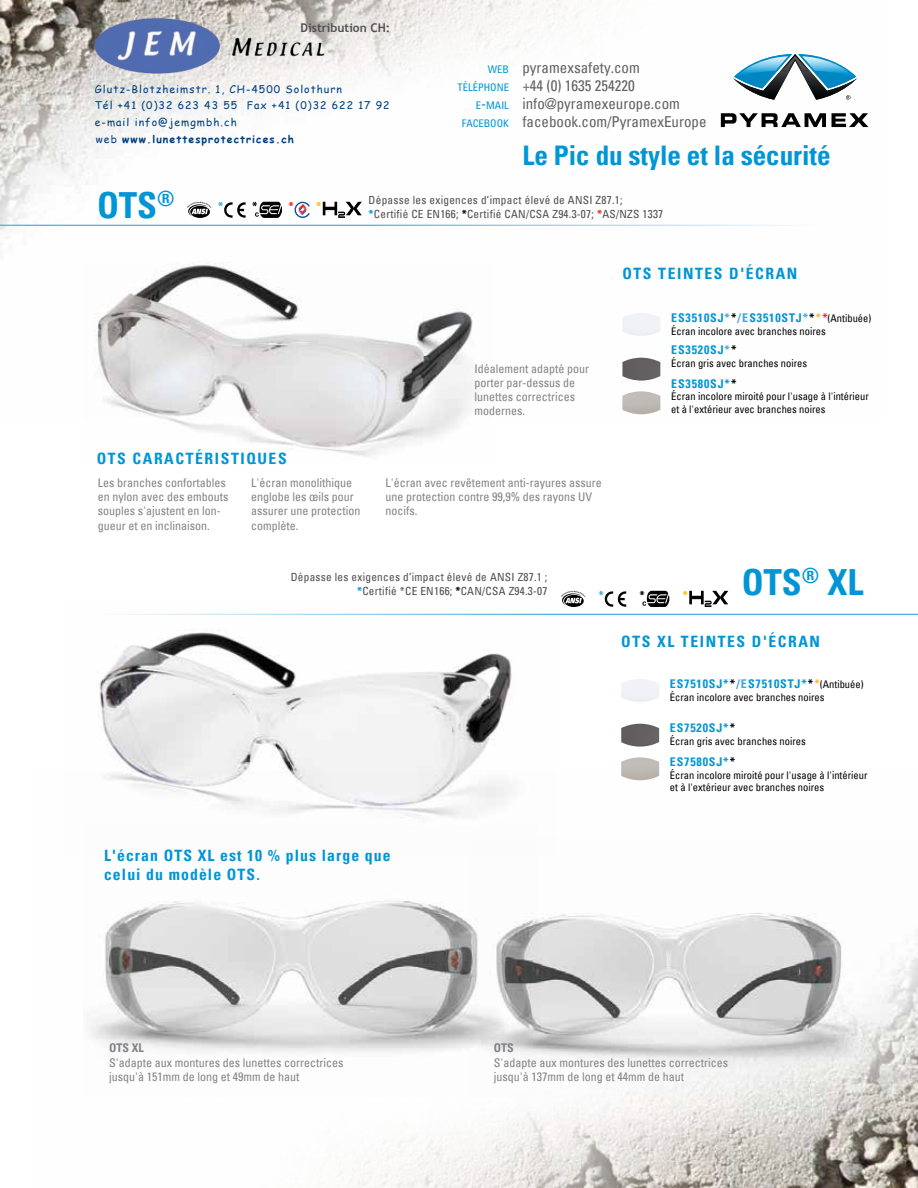
<style>
.page{position:relative;width:918px;height:1188px;background:#fff}
.page>*{position:absolute;margin:0;border:0;box-sizing:border-box;transform-origin:0 0}
.t1{font:700 condensed 36px "Univers";color:#0096d6}
.t2{font:700 condensed 27px "Univers";color:#0096d6}
.t3{font:700 15.6px "Univers 57 Condensed";letter-spacing:.1em;color:#0096d6}
.t4{font:700 condensed 15.6px "Univers";letter-spacing:.07em;color:#0096d6}
.t5{font:700 condensed 15.6px "Univers";letter-spacing:.1em;color:#0096d6}
.t6{font:700 15.6px "Univers 57 Condensed";letter-spacing:.07em;color:#0096d6}
.t7{font:condensed 15px "Univers";color:#5f6062}
.t8{font:12px/14.1px "Univers 57 Condensed";color:#808285}
.t9{font:condensed 12px/14.1px "Univers";color:#808285}
.t10{font:700 condensed 12px "Univers";letter-spacing:.07em;color:#0096d6}
.t11{font:700 12px "Trebuchet MS";color:#4f4f4f}
.t12{font:700 condensed 12px "Univers";color:#808285}
.t13{font:700 12px "Univers 57 Condensed";color:#808285}
.t14{font:condensed 11.25px/13.5px "Univers";letter-spacing:.025em;color:#4d4d4f}
.t15{font:10.5px/12.6px "Univers 57 Condensed";color:#000}
.t16{font:10.5px/16.8px "Comic Sans MS";letter-spacing:.1em;color:#004080}
.t17{font:condensed 10.5px "Univers";color:#000}
.s1{font-weight:700}
.s2{font-size:10.5px;color:#0096d6}
.s3{color:#0096d6}
.s4{font-weight:700;color:#0096d6}
.s5{font-weight:700;color:#000}
.s6{font-weight:700;color:#eb2532}
.s7{font-family:"Univers 57 Condensed";font-stretch:normal}
.s8{font-family:"Univers";font-stretch:condensed}
.s9{color:#3da5dd}
.s10{color:#000}
.s11{color:#fdb913}
.s12{color:#eb2532}
.s13{font-family:"Univers 57 Condensed";font-weight:400;font-stretch:normal;font-size:10.5px;color:#000}
</style>
<div class="page">
<img style="left:0;top:0;width:869px;height:415px">
<img style="left:338px;top:770px;width:580px;height:418px">
<hr style="left:0;top:225px;width:820px;height:1px;background:#3da5dd">
<svg style="left:190px;top:206px;width:20px;height:12px"></svg>
<svg style="left:187px;top:202px;width:24px;height:14px"></svg>
<svg style="left:218px;top:202px;width:28px;height:16px"></svg>
<svg style="left:252px;top:202px;width:30px;height:16px"></svg>
<svg style="left:316px;top:202px;width:46px;height:16px"></svg>
<svg style="left:289px;top:202px;width:21px;height:16px"></svg>
<img style="left:98px;top:613px;width:457px;height:224px">
<img style="left:85px;top:262px;width:405px;height:195px">
<img style="left:622px;top:313px;width:38px;height:23px">
<img style="left:622px;top:358px;width:38px;height:23px">
<img style="left:622px;top:391px;width:38px;height:23px">
<img style="left:621px;top:724px;width:38px;height:23px">
<img style="left:621px;top:757px;width:38px;height:23px">
<img style="left:89px;top:825px;width:449px;height:271px">
<img style="left:466px;top:837px;width:452px;height:259px">
<hr style="left:97px;top:614px;width:821px;height:1px;background:#3da5dd">
<svg style="left:564px;top:595px;width:20px;height:12px"></svg>
<svg style="left:561px;top:591px;width:24px;height:14px"></svg>
<svg style="left:599px;top:591px;width:27px;height:16px"></svg>
<svg style="left:640px;top:591px;width:29px;height:16px"></svg>
<svg style="left:683px;top:591px;width:45px;height:16px"></svg>
<svg style="left:721px;top:113px;width:105px;height:14px"></svg>
<svg style="left:832px;top:113px;width:36px;height:14px"></svg>
<svg style="left:733px;top:54px;width:124px;height:46px"></svg>
<img style="left:90px;top:14px;width:240px;height:66px">
<p class="t11" style="left:301px;top:21px;width:91px">Distribution CH:</p>
<p class="t16" style="left:95px;top:80px;width:296px">Glutz-Blotzheimstr. 1, CH-4500 Solothurn<br>Tél +41 (0)32 623 43 55 Fax +41 (0)32 622 17 92 e-mail info@jemgmbh.ch<br>web <span class="s1">www.lunettesprotectrices.ch</span></p>
<p class="t7" style="left:488px;top:58px;width:153px"><span class="s2">WEB</span> pyramexsafety.com</p>
<p class="t7" style="left:458px;top:76px;width:179px"><span class="s2">TÉLÉPHONE</span> +44 (0) 1635 254220</p>
<p class="t7" style="left:476px;top:94px;width:206px"><span class="s2">E</span><span class="s3">-</span><span class="s2">MAIL</span> info@pyramexeurope.com</p>
<p class="t7" style="left:462px;top:112px;width:246px"><span class="s2">FACEBOOK</span> facebook.com/PyramexEurope</p>
<h2 class="t2" style="left:522px;top:139px;width:310px">Le Pic du style et la sécurité</h2>
<h1 class="t1" style="left:97px;top:183px;width:79px">OTS<sup>®</sup></h1>
<p class="t14" style="left:369px;top:194px;width:296px">Dépasse les exigences d’impact élevé de ANSI Z87.1; <span class="s4">*</span>Certifié CE EN166; <span class="s5">*</span>Certifié CAN/CSA Z94.3-07; <span class="s6">*</span>AS/NZS 1337</p>
<h3 class="t5" style="left:97px;top:449px;width:192px">OTS CARACTÉRISTIQUES</h3>
<p class="t9" style="left:98px;top:476px;width:129px">Les branches confortables</p>
<p class="t8" style="left:98px;top:490px;width:132px">en nylon avec des embouts</p>
<p class="t9" style="left:98px;top:504px;width:124px"><span class="s7">souples s</span>'ajustent en lon<span class="s7">-</span></p>
<p class="t8" style="left:98px;top:518px;width:113px">gueur et e<span class="s8">n</span> inclinaison<span class="s8">.</span></p>
<p class="t8" style="left:251px;top:476px;width:102px">L'écra<span class="s8">n</span> monolith<span class="s8">ique</span></p>
<p class="t9" style="left:251px;top:490px;width:111px">englobe l<span class="s7">es</span> œil<span class="s7">s</span> pour assurer une <span class="s7">protection</span></p>
<p class="t8" style="left:251px;top:518px;width:49px">complète<span class="s8">.</span></p>
<p class="t8" style="left:475px;top:361px;width:116px">Idéalement adapté pour porter par-dessus de <span class="s8">lunettes</span> correctrices</p>
<p class="t9" style="left:475px;top:403px;width:52px">modernes.</p>
<p class="t9" style="left:386px;top:476px;width:218px">L<span class="s7">'écran</span> avec revêtement <span class="s7">anti-</span>rayure<span class="s7">s assure </span>une protection contre 99,9% des rayons <span class="s7">UV </span>nocifs.</p>
<p class="t14" style="left:291px;top:570px;width:258px;text-align:right">Dépasse les exigences d’impact élevé de ANSI Z87.1 ; <span class="s4">*</span>Certifié *CE EN166; <span class="s5">*</span>CAN/CSA Z94.3-07</p>
<h3 class="t3" style="left:622px;top:263px;width:176px"><span class="s8">OTS</span> TEINTES <span class="s8">D</span>'ÉCRAN</h3>
<p class="t10" style="left:671px;top:310px;width:202px">ES3510SJ<span class="s9">*</span><span class="s10">*</span><span class="s9">/E</span>S3510STJ<span class="s9">*</span><span class="s10">*</span><span class="s11">*</span><span class="s12">*</span><span class="s13">(Antibuée)</span></p>
<p class="t17" style="left:671px;top:324px;width:156px"><span class="s7">Écran incolore</span> avec branches noires</p>
<p class="t10" style="left:671px;top:342px;width:67px">ES3520SJ<span class="s9">*</span><span class="s10">*</span></p>
<p class="t17" style="left:671px;top:356px;width:137px"><span class="s7">Écran</span> gris avec branches noires</p>
<p class="t10" style="left:671px;top:376px;width:67px">ES3580SJ*<span class="s10">*</span></p>
<p class="t15" style="left:671px;top:390px;width:199px">Écran incolore <span class="s8">miroi</span>té pour l'usage à l'intérieur et à l'extérieur avec b<span class="s8">ranches noires</span></p>
<h1 class="t1" style="left:742px;top:560px;width:123px">OTS<sup>®</sup> XL</h1>
<h3 class="t3" style="left:621px;top:632px;width:200px"><span class="s8">OTS XL</span> TEINTES D'ÉCRAN</h3>
<p class="t10" style="left:670px;top:676px;width:195px">ES7510SJ*<span class="s10">*</span><span class="s9">/E</span>S7510STJ*<span class="s10">*</span><span class="s11">*</span><span class="s13">(Antibuée)</span></p>
<p class="t17" style="left:670px;top:690px;width:156px"><span class="s7">Écran incolore</span> avec branches noires</p>
<p class="t10" style="left:670px;top:721px;width:67px">ES7520SJ*<span class="s10">*</span></p>
<p class="t17" style="left:670px;top:734px;width:137px"><span class="s7">Écran</span> gris avec branches noires</p>
<p class="t10" style="left:670px;top:754px;width:67px">ES7580SJ*<span class="s10">*</span></p>
<p class="t15" style="left:670px;top:768px;width:199px">Écran incolore miroité pour l'usage à l'intérieur et à l'extérieur avec branches noires</p>
<h3 class="t4" style="left:104px;top:846px;width:288px">L<span class="s7">'écran</span> OTS XL <span class="s7">e</span>st 10 % plus large que</h3>
<h3 class="t6" style="left:104px;top:864px;width:157px">celui du modèle <span class="s8">OTS.</span></h3>
<p class="t12" style="left:109px;top:1040px;width:36px">OTS XL</p>
<p class="t13" style="left:494px;top:1040px;width:22px"><span class="s8">O</span>TS</p>
<p class="t8" style="left:109px;top:1056px;width:236px"><span class="s8">S'adapte</span> aux <span class="s8">montures</span> des lunettes correctrices jusqu'à 1<span class="s8">51mm</span> de long et <span class="s8">49mm</span> de haut</p>
<p class="t8" style="left:494px;top:1056px;width:236px"><span class="s8">S'adapte</span> aux <span class="s8">montures</span> des lunettes correctrices jusqu'à 1<span class="s8">37mm</span> de long et <span class="s8">44mm</span> de haut</p>
</div>
